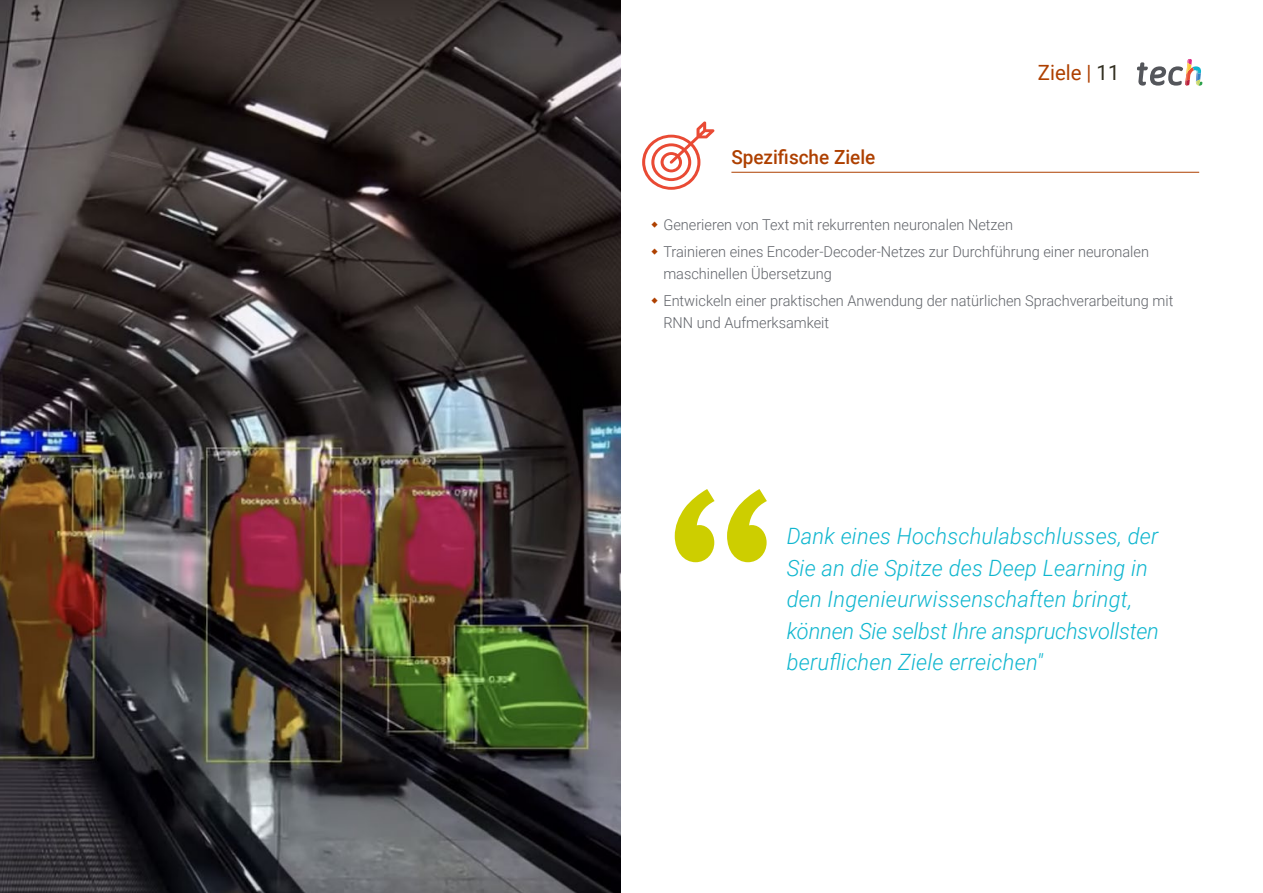
<style>
.page{position:relative;width:1263px;height:893px;background:#fff}
.page>*{position:absolute;margin:0;border:0;box-sizing:border-box;transform-origin:0 0}
.t1{font:italic 300 22.5px/31.5px "Roboto";letter-spacing:.01em;color:#0fb6cf}
.t2{font:21px "Roboto";color:#ae4000}
.t3{font:500 19.5px "Roboto";color:#ae4000}
.t4{font:300 15px/26.7px "Roboto";color:#61646a}
.s1{color:#312e20}
</style>
<div class="page">
<hr style="left:731px;top:172px;width:468px;height:1px;background:#ae4000">
<svg style="left:642px;top:121px;width:72px;height:69px"></svg>
<img style="left:0;top:0;width:621px;height:893px">
<svg style="left:1137px;top:59px;width:65px;height:27px"></svg>
<svg style="left:675px;top:489px;width:92px;height:73px"></svg>
<h3 class="t3" style="left:731px;top:144px;width:145px">Spezifische Ziele</h3>
<h2 class="t2" style="left:1038px;top:57px;width:83px">Ziele | <span class="s1">11</span></h2>
<p class="t4" style="left:663px;top:211px;width:487px">Generieren von Text mit rekurrenten neuronalen Netzen<br>Trainieren eines Encoder-Decoder-Netzes zur Durchführung einer neuronalen</p>
<p class="t4" style="left:663px;top:260px;width:511px">maschinellen Übersetzung<br>Entwickeln einer praktischen Anwendung der natürlichen Sprachverarbeitung mit</p>
<p class="t4" style="left:663px;top:309px;width:167px">RNN und Aufmerksamkeit</p>
<h1 class="t1" style="left:787px;top:519px;width:374px">Dank eines Hochschulabschlusses, der Sie an die Spitze des Deep Learning in den Ingenieurwissenschaften bringt, können Sie selbst Ihre anspruchsvollsten beruflichen Ziele erreichen"</h1>
</div>
